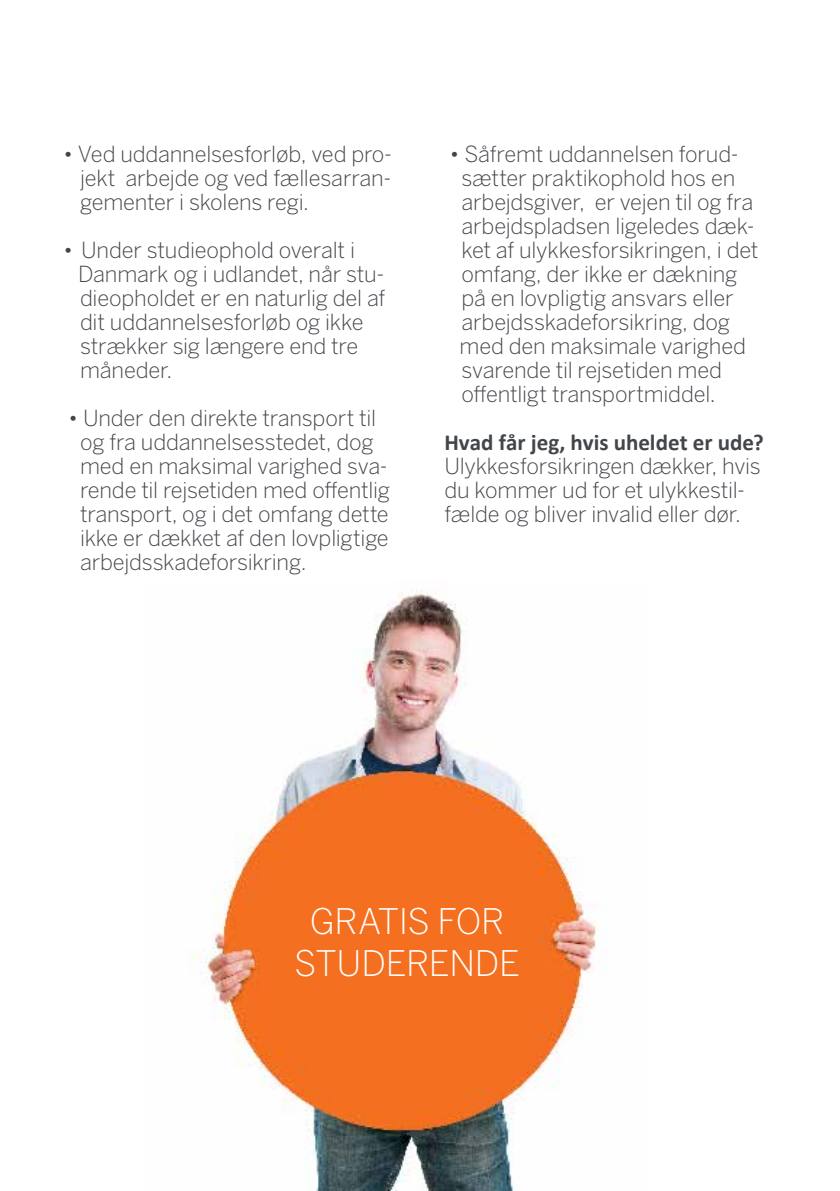
<style>
.page{position:relative;width:840px;height:1191px;background:#fff}
.page>*{position:absolute;margin:0;border:0;box-sizing:border-box;transform-origin:0 0}
.t1{font:300 35px/42px "Benton Sans";letter-spacing:-.01em;color:#fff;text-align:center}
.t2{font:700 23px "Calibri";color:#42464b}
.t3{font:300 22px/24px "Benton Sans";letter-spacing:-.01em;color:#42464b}
</style>
<div class="page">
<img style="left:192px;top:590px;width:404px;height:601px">
<p class="t3" style="left:80px;top:142px;width:313px;text-align:justify;text-indent:-17px">• Ved uddannelsesforløb, ved pro&shy;jekt arbejde og ved fællesarran&shy;gementer i skolens regi.</p>
<p class="t3" style="left:78px;top:238px;width:309px;text-indent:-15px">• Under studieophold overalt i<br>Danmark og i udlandet, når stu&shy;dieopholdet er en naturlig del af dit uddannelsesforløb og ikke strækker sig længere end tre måneder.</p>
<p class="t3" style="left:80px;top:406px;width:311px;text-indent:-12px">• Under den direkte transport til og fra uddannelsesstedet, dog med en maksimal varighed sva&shy;rende til rejsetiden med offentlig transport, og i det omfang dette ikke er dækket af den lovpligtige arbejdsskadeforsikring.</p>
<p class="t3" style="left:459px;top:142px;width:300px;text-indent:-10px">• Såfremt uddannelsen forud&shy;sætter praktikophold hos en arbejdsgiver, er vejen til og fra arbejdspladsen ligeledes dæk&shy;ket af ulykkesforsikringen, i det omfang, der ikke er dækning på en lovpligtig ansvars eller arbejdsskadeforsikring, dog med den maksimale varighed svarende til rejsetiden med offentligt transportmiddel.</p>
<p class="t2" style="left:444px;top:426px;width:320px">Hvad får jeg, hvis uheldet er ude?</p>
<p class="t3" style="left:444px;top:454px;width:318px">Ulykkesforsikringen dækker, hvis du kommer ud for et ulykkestil&shy;fælde og bliver invalid eller dør.</p>
<h1 class="t1" style="left:294px;top:899px;width:227px">GRATIS FOR<br>STUDERENDE</h1>
</div>
